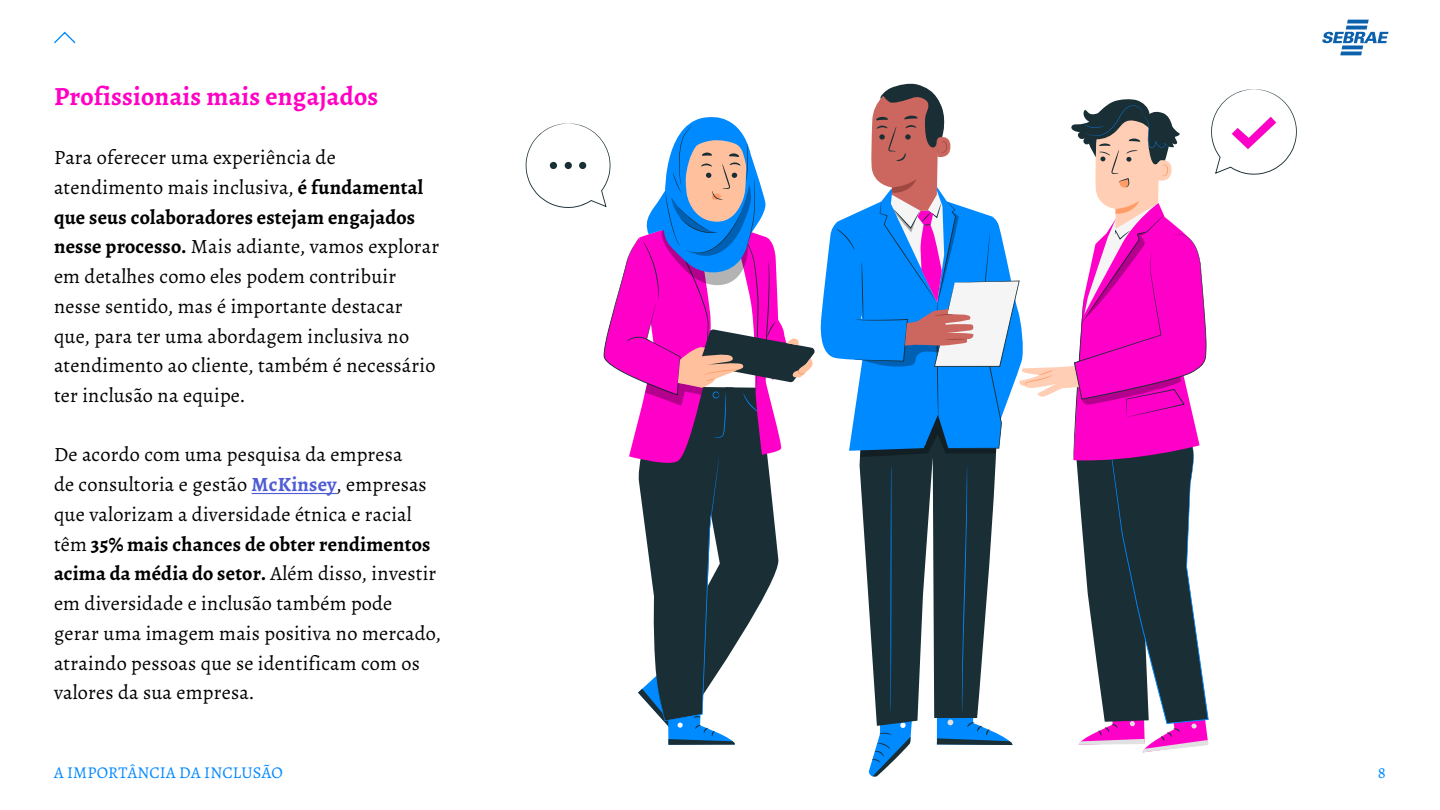
<style>
.page{position:relative;width:1440px;height:810px;background:#fff}
.page>*{position:absolute;margin:0;border:0;box-sizing:border-box;transform-origin:0 0}
.t1{font:700 26.25px "Alegreya";letter-spacing:.01em;color:#ff00c4}
.t2{font:20.25px/29.7px "Alegreya";letter-spacing:.01em;color:#000}
.t3{font:16.5px "Alegreya";letter-spacing:.01em;color:#0089ff}
.s1{font-weight:700}
.s2{font-weight:700;color:#4f5cd6}
</style>
<div class="page">
<svg style="left:54px;top:31px;width:22px;height:13px"></svg>
<hr style="left:252px;top:493px;width:85px;height:1px;background:#4f5cd6">
<svg style="left:526px;top:83px;width:771px;height:694px"></svg>
<svg style="left:1322px;top:20px;width:67px;height:35px"></svg>
<p class="t1" style="left:54px;top:79px;width:326px">Profissionais mais engajados</p>
<p class="t2" style="left:54px;top:143px;width:387px">Para oferecer uma experiência de atendimento mais inclusiva, <span class="s1">é fundamental que seus colaboradores estejam engajados nesse processo.</span> Mais adiante, vamos explorar em detalhes como eles podem contribuir nesse sentido, mas é importante destacar que, para ter uma abordagem inclusiva no atendimento ao cliente, também é necessário ter inclusão na equipe.</p>
<p class="t2" style="left:54px;top:440px;width:388px">De acordo com uma pesquisa da empresa<br>de consultoria e gestão <span class="s2">McKinsey</span>, empresas que valorizam a diversidade étnica e racial têm <span class="s1">35% mais chances de obter rendimentos acima da média do setor.</span> Além disso, investir em diversidade e inclusão também pode gerar uma imagem mais positiva no mercado, atraindo pessoas que se identificam com os valores da sua empresa.</p>
<p class="t3" style="left:54px;top:762px;width:230px">A IMPORTÂNCIA DA INCLUSÃO</p>
<p class="t3" style="left:1378px;top:762px;width:10px">8</p>
</div>
